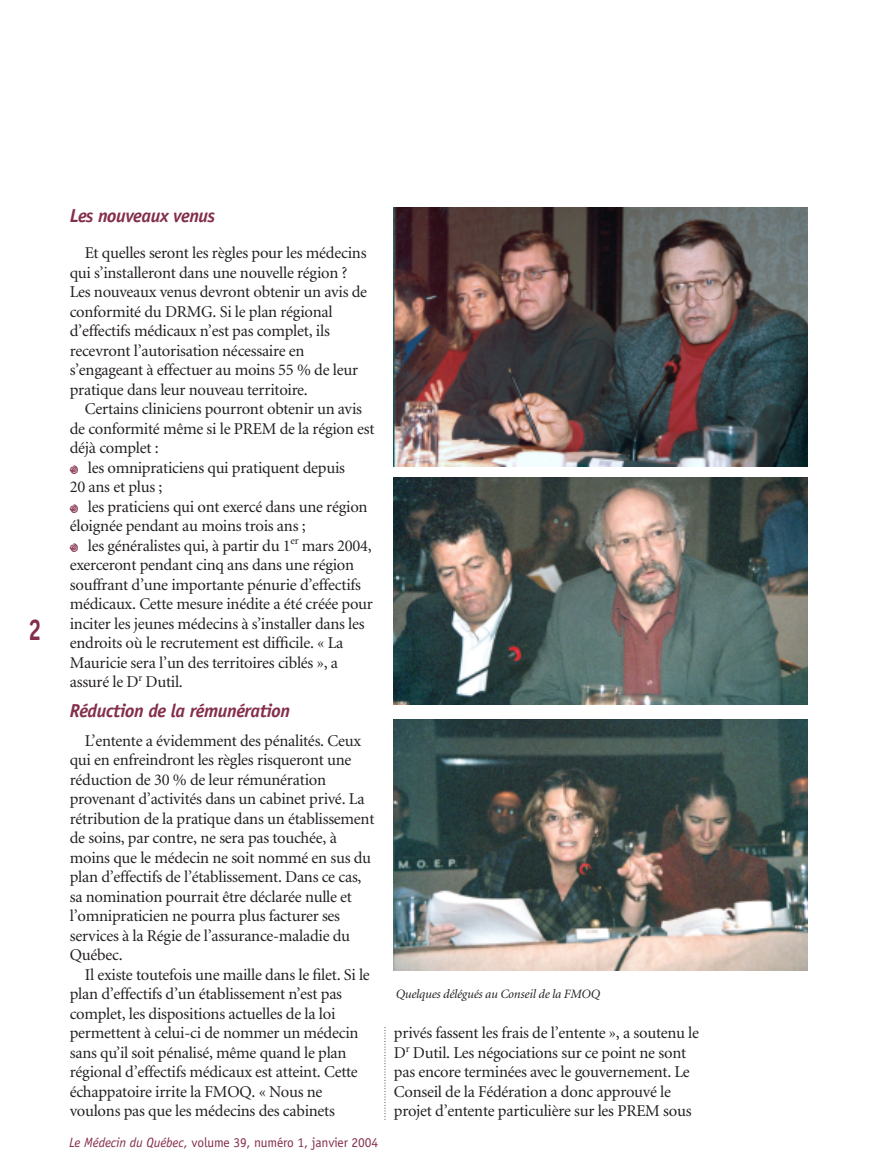
<style>
.page{position:relative;width:878px;height:1175px;background:#fff}
.page>*{position:absolute;margin:0;border:0;box-sizing:border-box;transform-origin:0 0}
.t1{font:700 30px "Officina Sans";color:#842f4a;scale:.8 1}
.t2{font:italic 700 18.75px "Officina Sans";letter-spacing:-.025em;color:#842f4a}
.t3{font:16.5px/19.5px "Minion";letter-spacing:-.015em;color:#231f1f}
.t4{font:13.5px "Officina Sans";letter-spacing:-.01em;color:#842f4a}
.t5{font:italic 12.75px "Minion";letter-spacing:-.01em;color:#231f1f}
.s1{font-family:"Mini Pics Confetti";font-weight:800;font-size:10.5px;color:#842f4a}
.s2{font-style:italic}
</style>
<div class="page">
<svg style="left:384px;top:1027px;width:1px;height:93px"></svg>
<img style="left:394px;top:207px;width:413px;height:259px">
<img style="left:394px;top:719px;width:413px;height:251px">
<img style="left:394px;top:477px;width:413px;height:227px">
<h1 class="t1" style="left:28px;top:618px;width:18px">2</h1>
<p class="t2" style="left:70px;top:208px;width:147px">Les nouveaux venus</p>
<p class="t3" style="left:70px;top:244px;width:299px;text-indent:15px">Et quelles seront les règles pour les médecins qui s’installeront dans une nouvelle région ?<br>Les nouveaux venus devront obtenir un avis de conformité du DRMG. Si le plan régional d’effectifs médicaux n’est pas complet, ils recevront l’autorisation nécessaire en s’engageant à effectuer au moins 55 % de leur pratique dans leur nouveau territoire.</p>
<p class="t3" style="left:70px;top:400px;width:306px;text-indent:15px">Certains cliniciens pourront obtenir un avis de conformité même si le PREM de la région est déjà complet :<br><span class="s1">i</span> les omnipraticiens qui pratiquent depuis<br>20 ans et plus ;<br><span class="s1">i</span> les praticiens qui ont exercé dans une région éloignée pendant au moins trois ans ;<br><span class="s1">i</span> les généralistes qui, à partir du 1<sup>er</sup> mars 2004, exerceront pendant cinq ans dans une région souffrant d’une importante pénurie d’effectifs médicaux. Cette mesure inédite a été créée pour inciter les jeunes médecins à s’installer dans les endroits où le recrutement est difficile. « La Mauricie sera l’un des territoires ciblés », a assuré le D<sup>r</sup> Dutil.</p>
<p class="t2" style="left:70px;top:703px;width:222px">Réduction de la rémunération</p>
<p class="t3" style="left:70px;top:732px;width:306px;text-indent:15px">L’entente a évidemment des pénalités. Ceux qui en enfreindront les règles risqueront une réduction de 30 % de leur rémunération provenant d’activités dans un cabinet privé. La rétribution de la pratique dans un établissement de soins, par contre, ne sera pas touchée, à moins que le médecin ne soit nommé en sus du plan d’effectifs de l’établissement. Dans ce cas, sa nomination pourrait être déclarée nulle et l’omnipraticien ne pourra plus facturer ses services à la Régie de l’assurance-maladie du Québec.</p>
<p class="t3" style="left:70px;top:966px;width:301px;text-indent:15px">Il existe toutefois une maille dans le filet. Si le plan d’effectifs d’un établissement n’est pas complet, les dispositions actuelles de la loi permettent à celui-ci de nommer un médecin sans qu’il soit pénalisé, même quand le plan régional d’effectifs médicaux est atteint. Cette échappatoire irrite la FMOQ. « Nous ne voulons pas que les médecins des cabinets</p>
<p class="t4" style="left:69px;top:1137px;width:311px"><span class="s2">Le Médecin du Québec,</span> volume 39, numéro 1, janvier 2004</p>
<p class="t5" style="left:395px;top:989px;width:206px">Quelques délégués au Conseil de la FMOQ</p>
<p class="t3" style="left:394px;top:1024px;width:306px">privés fassent les frais de l’entente », a soutenu le D<sup>r</sup> Dutil. Les négociations sur ce point ne sont pas encore terminées avec le gouvernement. Le Conseil de la Fédération a donc approuvé le projet d’entente particulière sur les PREM sous</p>
</div>
